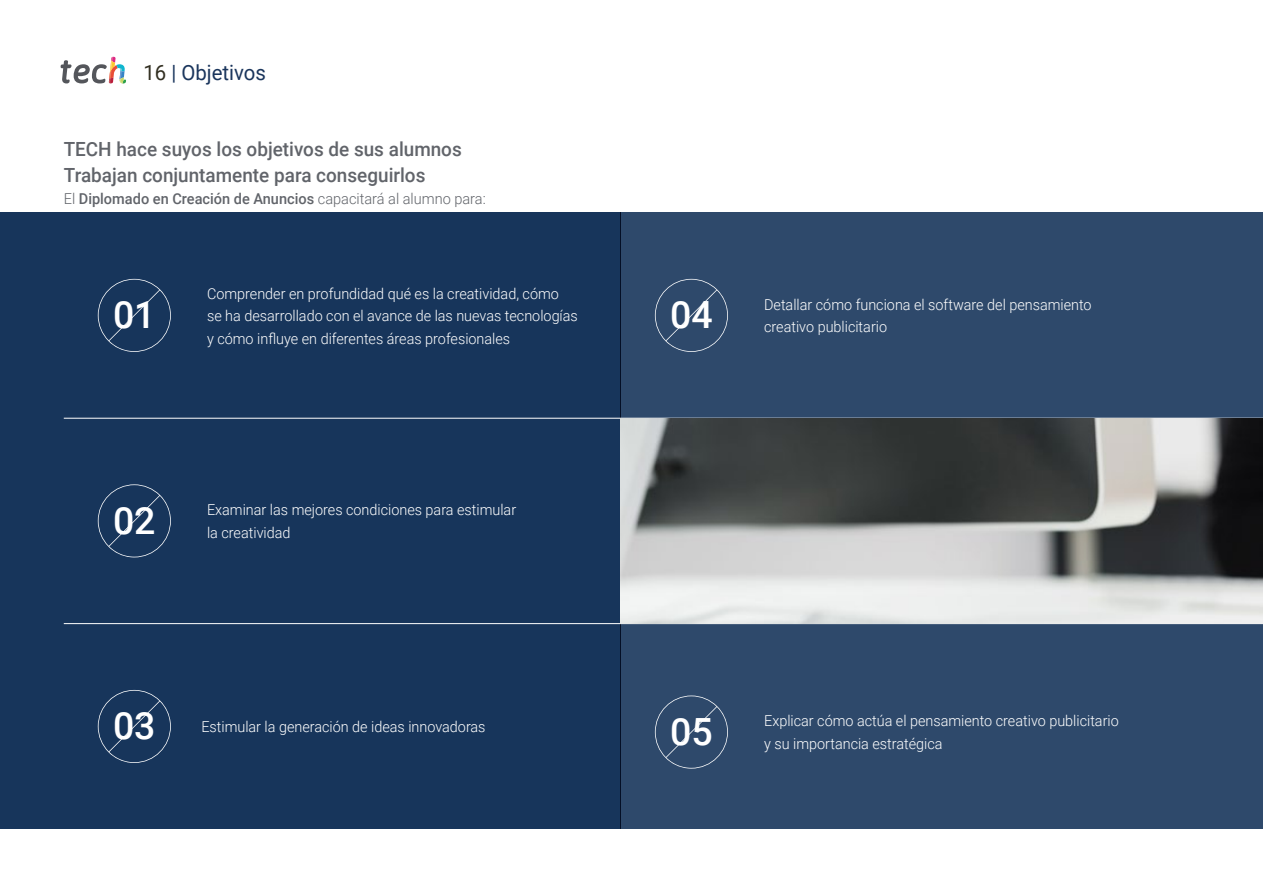
<style>
.page{position:relative;width:1263px;height:893px;background:#fff}
.page>*{position:absolute;margin:0;border:0;box-sizing:border-box;transform-origin:0 0}
.t1{font:500 37.5px "Roboto";color:#fff}
.t2{font:21px "Roboto";color:#1a355c}
.t3{font:500 19.5px/25.5px "Roboto";color:#61646a}
.t4{font:300 15px/22.5px "Roboto";color:#fff;scale:.96 1}
.t5{font:500 15px "Roboto";color:#61646a}
.s1{color:#312e20}
.s2{font-weight:300}
</style>
<div class="page">
<svg style="left:61px;top:57px;width:65px;height:27px"></svg>
<div style="left:0;top:213px;width:621px;height:616px;background:#17355b"></div>
<div style="left:621px;top:213px;width:642px;height:616px;background:#2e496b"></div>
<svg style="left:98px;top:279px;width:73px;height:73px"></svg>
<svg style="left:98px;top:484px;width:73px;height:73px"></svg>
<svg style="left:98px;top:690px;width:73px;height:73px"></svg>
<svg style="left:655px;top:279px;width:73px;height:73px"></svg>
<svg style="left:655px;top:695px;width:73px;height:74px"></svg>
<hr style="left:64px;top:418px;width:1199px;height:1px;background:#fff">
<hr style="left:64px;top:623px;width:1199px;height:1px;background:#fff">
<img style="left:621px;top:418px;width:642px;height:206px">
<h2 class="t2" style="left:144px;top:57px;width:124px"><span class="s1">16</span> | Objetivos</h2>
<h3 class="t3" style="left:64px;top:136px;width:400px">TECH hace suyos los objetivos de sus alumnos<br>Trabajan conjuntamente para conseguirlos</h3>
<p class="t5" style="left:64px;top:188px;width:423px"><span class="s2">El</span> Diplomado en Creación de Anuncios <span class="s2">capacitará al alumno para:</span></p>
<h1 class="t1" style="left:113px;top:288px;width:44px">01</h1>
<p class="t4" style="left:207px;top:281px;width:388px">Comprender en profundidad qué es la creatividad, cómo<br>se ha desarrollado con el avance de las nuevas tecnologías y cómo influye en diferentes áreas profesionales</p>
<h1 class="t1" style="left:113px;top:494px;width:44px">02</h1>
<p class="t4" style="left:207px;top:498px;width:323px">Examinar las mejores condiciones para estimular la creatividad</p>
<h1 class="t1" style="left:113px;top:699px;width:44px">03</h1>
<p class="t4" style="left:201px;top:715px;width:298px">Estimular la generación de ideas innovadoras</p>
<h1 class="t1" style="left:670px;top:288px;width:44px">04</h1>
<p class="t4" style="left:764px;top:293px;width:343px">Detallar cómo funciona el software del pensamiento creativo publicitario</p>
<h1 class="t1" style="left:670px;top:705px;width:44px">05</h1>
<p class="t4" style="left:764px;top:709px;width:371px">Explicar cómo actúa el pensamiento creativo publicitario y su importancia estratégica</p>
</div>
